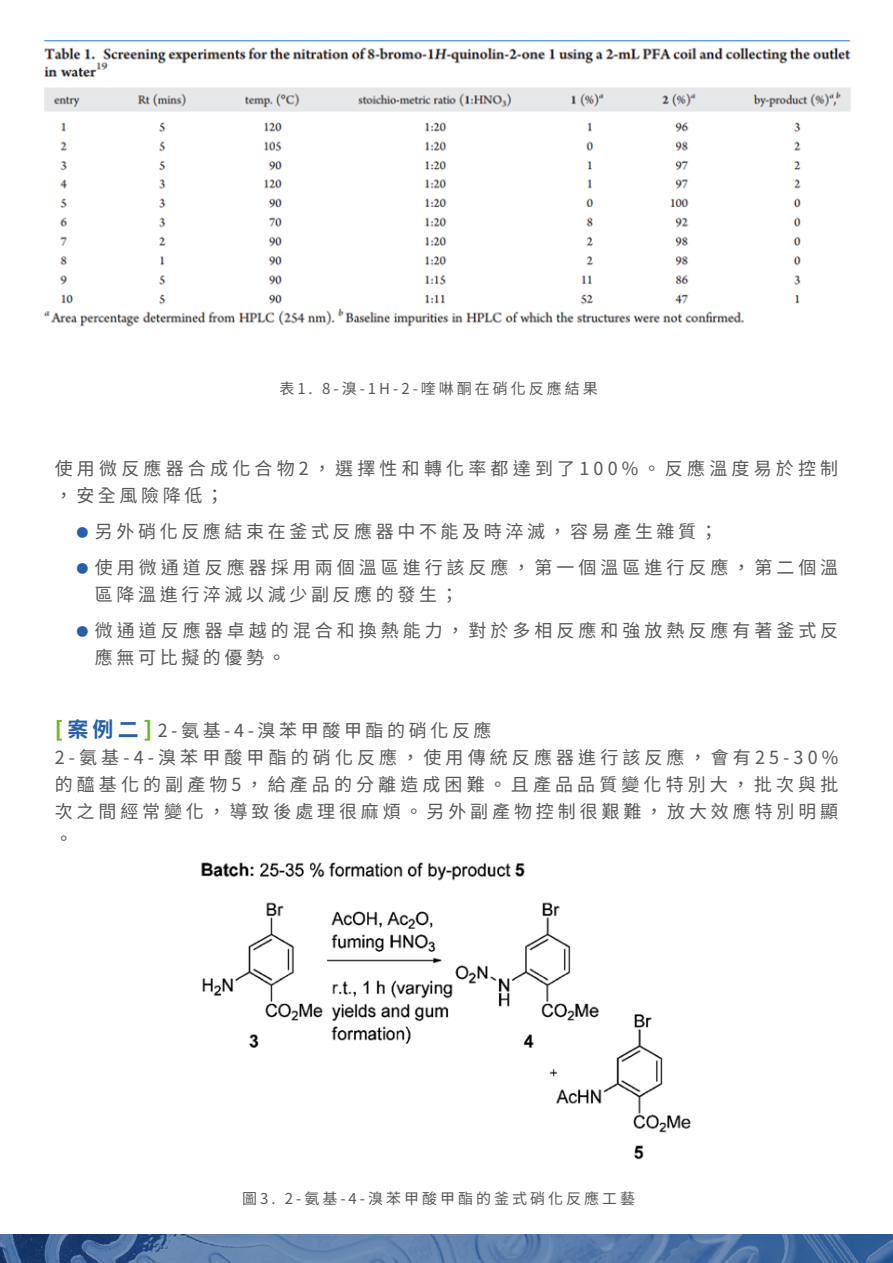
<style>
.page{position:relative;width:893px;height:1263px;background:#fff}
.page>*{position:absolute;margin:0;border:0;box-sizing:border-box;transform-origin:0 0}
.t1{font:18px/27px "Noto Sans CJ Ktc";letter-spacing:.22em;color:#595757}
.t2{font:18px "Noto Sans CJ Ktc";letter-spacing:.2em;color:#595757}
.t3{font:15px "Noto Sans CJ Ktc";letter-spacing:.2em;color:#595757}
.t4{font:12px "Noto Sans CJ Ktc";color:#2660ad}
.s1{font-weight:900;font-size:21px;color:#6fba2c}
.s2{font-weight:700;font-size:21px;color:#2660ad}
</style>
<div class="page">
<img style="left:201px;top:862px;width:490px;height:298px">
<img style="left:0;top:1235px;width:893px;height:28px">
<img style="left:44px;top:40px;width:807px;height:287px">
<p class="t3" style="left:279px;top:380px;width:320px">表1. 8-溴-1H-2-喹啉酮在硝化反應結果</p>
<p class="t1" style="left:55px;top:456px;width:785px">使用微反應器合成化合物2，選擇性和轉化率都達到了100%。反應溫度易於控制，安全風險降低；</p>
<p class="t1" style="left:95px;top:514px;width:745px;line-height:36px">另外硝化反應結束在釜式反應器中不能及時淬滅，容易產生雜質；<br>使用微通道反應器採用兩個溫區進行該反應，第一個溫區進行反應，第二個溫</p>
<p class="t1" style="left:95px;top:577px;width:745px;line-height:36px">區降溫進行淬滅以減少副反應的發生；<br>微通道反應器卓越的混合和換熱能力，對於多相反應和強放熱反應有著釜式反</p>
<p class="t2" style="left:95px;top:648px;width:192px">應無可比擬的優勢。</p>
<p class="t4" style="left:76px;top:526px;width:13px">●</p>
<p class="t4" style="left:76px;top:562px;width:13px">●</p>
<p class="t4" style="left:76px;top:625px;width:13px">●</p>
<p class="t1" style="left:55px;top:717px;width:785px"><span class="s1">[</span><span class="s2">案例二</span><span class="s1">]</span>2-氨基-4-溴苯甲酸甲酯的硝化反應<br>2-氨基-4-溴苯甲酸甲酯的硝化反應，使用傳統反應器進行該反應，會有25-30%的醯基化的副產物5，給產品的分離造成困難。且產品品質變化特別大，批次與批次之間經常變化，導致後處理很麻煩。另外副產物控制很艱難，放大效應特別明顯。</p>
<p class="t3" style="left:242px;top:1189px;width:395px">圖3. 2-氨基-4-溴苯甲酸甲酯的釜式硝化反應工藝</p>
</div>
